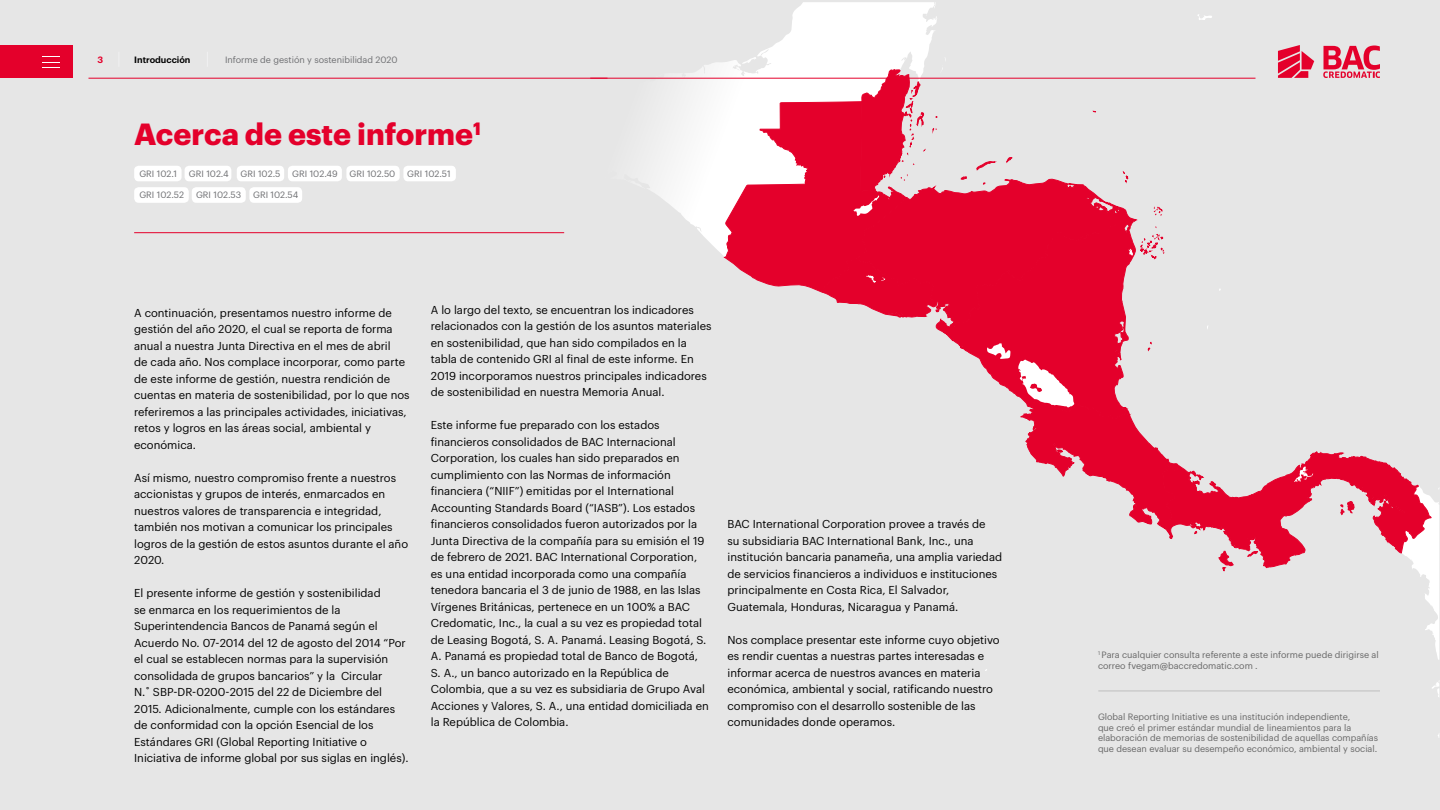
<style>
.page{position:relative;width:1440px;height:810px;background:#fff}
.page>*{position:absolute;margin:0;border:0;box-sizing:border-box;transform-origin:0 0}
.t1{font:700 30px "Graphik";color:#e4002b}
.t2{font:11.25px/16.5px "Graphik";color:#000}
.t3{font:9px/10.8px "Graphik";color:#666}
.t4{font:9px "Graphik";color:#6d6e71}
.t5{font:600 9px "Graphik";color:#000}
.t6{font:600 9px "Graphik";color:#e4002b}
</style>
<div class="page">
<div style="left:0;top:1px;width:1439px;height:809px;background:#e6e6e6"></div>
<svg style="left:587px;top:2px;width:349px;height:179px"></svg>
<svg style="left:723px;top:45px;width:709px;height:526px"></svg>
<div style="left:0;top:45px;width:73px;height:33px;background:#e4002b"></div>
<hr style="left:88px;top:78px;width:520px;height:1px;background:#e4002b">
<hr style="left:134px;top:232px;width:430px;height:1px;background:#e4002b">
<hr style="left:1098px;top:691px;width:282px;height:1px;background:#bebebe">
<svg style="left:43px;top:56px;width:17px;height:12px"></svg>
<div style="left:134px;top:166px;width:48px;height:15px;background:#fff;border-radius:4px"></div>
<div style="left:134px;top:187px;width:55px;height:16px;background:#fff;border-radius:5px"></div>
<div style="left:185px;top:166px;width:46px;height:15px;background:#fff;border-radius:4px"></div>
<div style="left:192px;top:187px;width:54px;height:16px;background:#fff;border-radius:4px"></div>
<div style="left:237px;top:166px;width:47px;height:15px;background:#fff;border-radius:4px"></div>
<div style="left:288px;top:166px;width:54px;height:15px;background:#fff;border-radius:4px"></div>
<div style="left:346px;top:166px;width:54px;height:15px;background:#fff;border-radius:4px"></div>
<div style="left:403px;top:166px;width:53px;height:15px;background:#fff;border-radius:4px"></div>
<div style="left:249px;top:187px;width:53px;height:16px;background:#fff;border-radius:4px"></div>
<hr style="left:590px;top:78px;width:666px;height:1px;background:#e4002b">
<p class="t6" style="left:98px;top:53px;width:7px">3</p>
<p class="t5" style="left:134px;top:53px;width:58px">Introducción</p>
<p class="t4" style="left:225px;top:53px;width:174px">Informe de gestión y sostenibilidad 2020</p>
<h1 class="t1" style="left:134px;top:111px;width:348px">Acerca de este informe<sup>1</sup></h1>
<p class="t4" style="left:139px;top:167px;width:39px">GRI 102.1</p>
<p class="t4" style="left:189px;top:167px;width:41px">GRI 102.4</p>
<p class="t4" style="left:241px;top:167px;width:41px">GRI 102.5</p>
<p class="t4" style="left:292px;top:167px;width:47px">GRI 102.49</p>
<p class="t4" style="left:350px;top:167px;width:47px">GRI 102.50</p>
<p class="t4" style="left:407px;top:167px;width:45px">GRI 102.51</p>
<p class="t4" style="left:139px;top:188px;width:46px">GRI 102.52</p>
<p class="t4" style="left:196px;top:188px;width:47px">GRI 102.53</p>
<p class="t4" style="left:253px;top:188px;width:47px">GRI 102.54</p>
<p class="t2" style="left:134px;top:303px;width:277px">A continuación, presentamos nuestro informe de gestión del año 2020, el cual se reporta de forma anual a nuestra Junta Directiva en el mes de abril<br>de cada año. Nos complace incorporar, como parte de este informe de gestión, nuestra rendición de cuentas en materia de sostenibilidad, por lo que nos referiremos a las principales actividades, iniciativas, retos y logros en las áreas social, ambiental y económica.</p>
<p class="t2" style="left:134px;top:468px;width:276px">Así mismo, nuestro compromiso frente a nuestros accionistas y grupos de interés, enmarcados en nuestros valores de transparencia e integridad, también nos motivan a comunicar los principales logros de la gestión de estos asuntos durante el año 2020.</p>
<p class="t2" style="left:134px;top:584px;width:276px">El presente informe de gestión y sostenibilidad<br>se enmarca en los requerimientos de la Superintendencia Bancos de Panamá según el Acuerdo No. 07-2014 del 12 de agosto del 2014 “Por el cual se establecen normas para la supervisión consolidada de grupos bancarios” y la Circular<br>N.˚ SBP-DR-0200-2015 del 22 de Diciembre del 2015. Adicionalmente, cumple con los estándares de conformidad con la opción Esencial de los Estándares GRI (Global Reporting Initiative o Iniciativa de informe global por sus siglas en inglés).</p>
<p class="t2" style="left:431px;top:300px;width:282px">A lo largo del texto, se encuentran los indicadores relacionados con la gestión de los asuntos materiales en sostenibilidad, que han sido compilados en la tabla de contenido GRI al final de este informe. En 2019 incorporamos nuestros principales indicadores de sostenibilidad en nuestra Memoria Anual.</p>
<p class="t2" style="left:431px;top:416px;width:279px">Este informe fue preparado con los estados financieros consolidados de BAC Internacional Corporation, los cuales han sido preparados en cumplimiento con las Normas de información financiera (“NIIF”) emitidas por el International Accounting Standards Board (“IASB”). Los estados financieros consolidados fueron autorizados por la Junta Directiva de la compañía para su emisión el 19 de febrero de 2021. BAC International Corporation, es una entidad incorporada como una compañía tenedora bancaria el 3 de junio de 1988, en las Islas Vírgenes Británicas, pertenece en un 100% a BAC Credomatic, Inc., la cual a su vez es propiedad total de Leasing Bogotá, S. A. Panamá. Leasing Bogotá, S.<br>A. Panamá es propiedad total de Banco de Bogotá, S. A., un banco autorizado en la República de Colombia, que a su vez es subsidiaria de Grupo Aval Acciones y Valores, S. A., una entidad domiciliada en la República de Colombia.</p>
<p class="t2" style="left:727px;top:515px;width:276px">BAC International Corporation provee a través de<br>su subsidiaria BAC International Bank, Inc., una institución bancaria panameña, una amplia variedad de servicios financieros a individuos e instituciones principalmente en Costa Rica, El Salvador, Guatemala, Honduras, Nicaragua y Panamá.</p>
<p class="t2" style="left:727px;top:630px;width:274px">Nos complace presentar este informe cuyo objetivo es rendir cuentas a nuestras partes interesadas e informar acerca de nuestros avances en materia económica, ambiental y social, ratificando nuestro compromiso con el desarrollo sostenible de las comunidades donde operamos.</p>
<p class="t3" style="left:1098px;top:649px;width:282px"><sup>1</sup> Para cualquier consulta referente a este informe puede dirigirse al correo fvegam@baccredomatic.com .</p>
<p class="t3" style="left:1098px;top:710px;width:282px">Global Reporting Initiative es una institución independiente,<br>que creó el primer estándar mundial de lineamientos para la elaboración de memorias de sostenibilidad de aquellas compañías que desean evaluar su desempeño económico, ambiental y social.</p>
</div>
